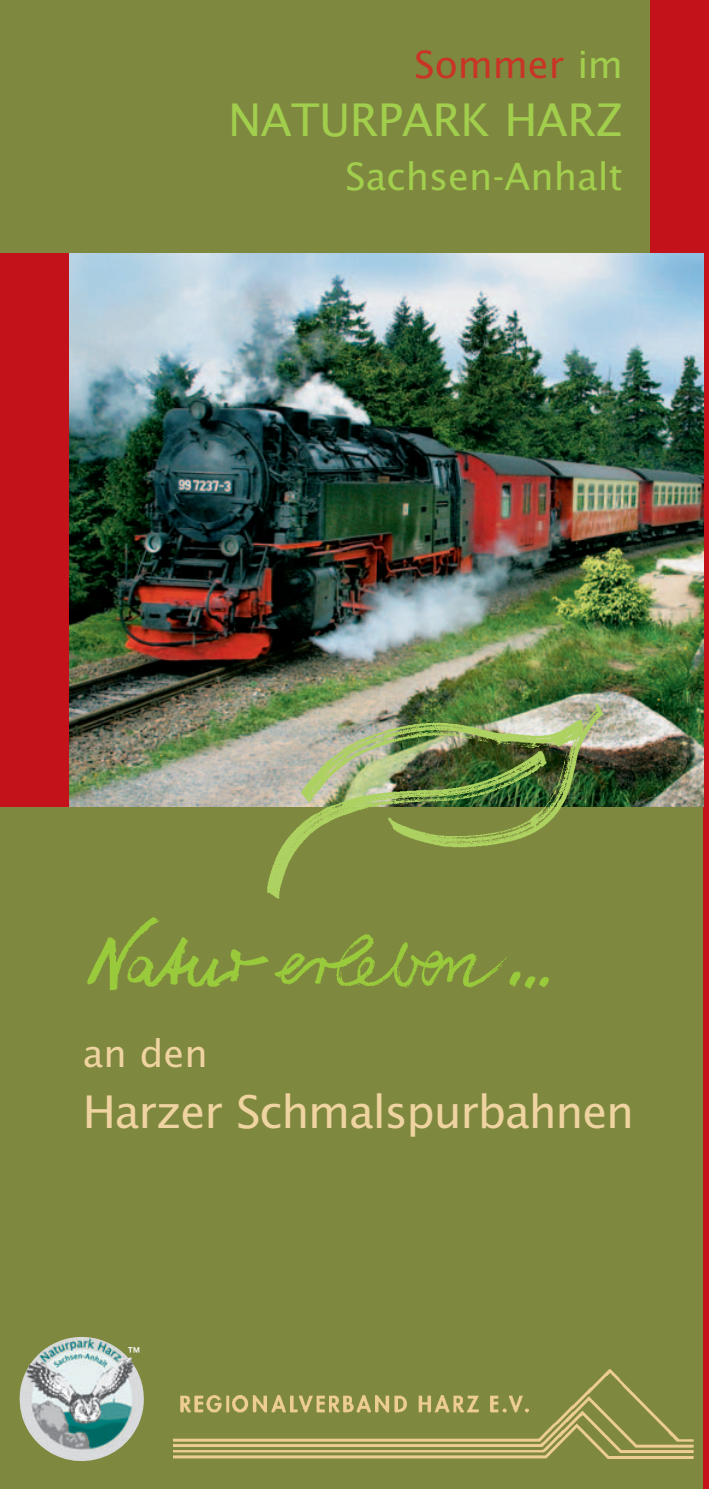
<style>
.page{position:relative;width:709px;height:1489px;background:#fff}
.page>*{position:absolute;margin:0;border:0;box-sizing:border-box;transform-origin:0 0}
.t1{font:45px "Lucida Sans";letter-spacing:-.025em;color:#efd4a1}
.t2{font:45px "Lucida Sans";letter-spacing:-.015em;color:#a2ce4e}
.t3{font:37.5px "Lucida Sans";color:#a2ce4e}
.t4{font:37.5px "Lucida Sans";color:#c93426}
.t5{font:37.5px "Lucida Sans";color:#efd4a1}
.t6{font:15px "Helvetica";color:#fff}
.s1{color:#a2ce4e}
</style>
<div class="page">
<div style="left:702px;top:0;width:6px;height:1488px;background:#c4121a"></div>
<hr style="left:0;top:0;width:1px;height:1488px;background:#7e883e">
<img style="left:0;top:485px;width:1px;height:322px">
<div style="left:1px;top:0;width:701px;height:1488px;background:#7e883e"></div>
<img style="left:173px;top:1369px;width:521px;height:88px">
<div style="left:1px;top:254px;width:701px;height:552px;background:#c4121a"></div>
<div style="left:649px;top:0;width:53px;height:263px;background:#c4121a"></div>
<img style="left:70px;top:254px;width:632px;height:552px">
<img style="left:264px;top:691px;width:347px;height:208px">
<img style="left:19px;top:1337px;width:125px;height:123px">
<img style="left:87px;top:917px;width:462px;height:73px">
<p class="t4" style="left:414px;top:49px;width:209px">Sommer <span class="s1">im</span></p>
<p class="t2" style="left:228px;top:101px;width:396px">NATURPARK HARZ</p>
<p class="t3" style="left:345px;top:161px;width:278px">Sachsen-Anhalt</p>
<p class="t5" style="left:83px;top:1038px;width:126px">an den</p>
<p class="t1" style="left:83px;top:1093px;width:552px">Harzer Schmalspurbahnen</p>
<p class="t6" style="left:126px;top:1345px;width:16px">™</p>
</div>
